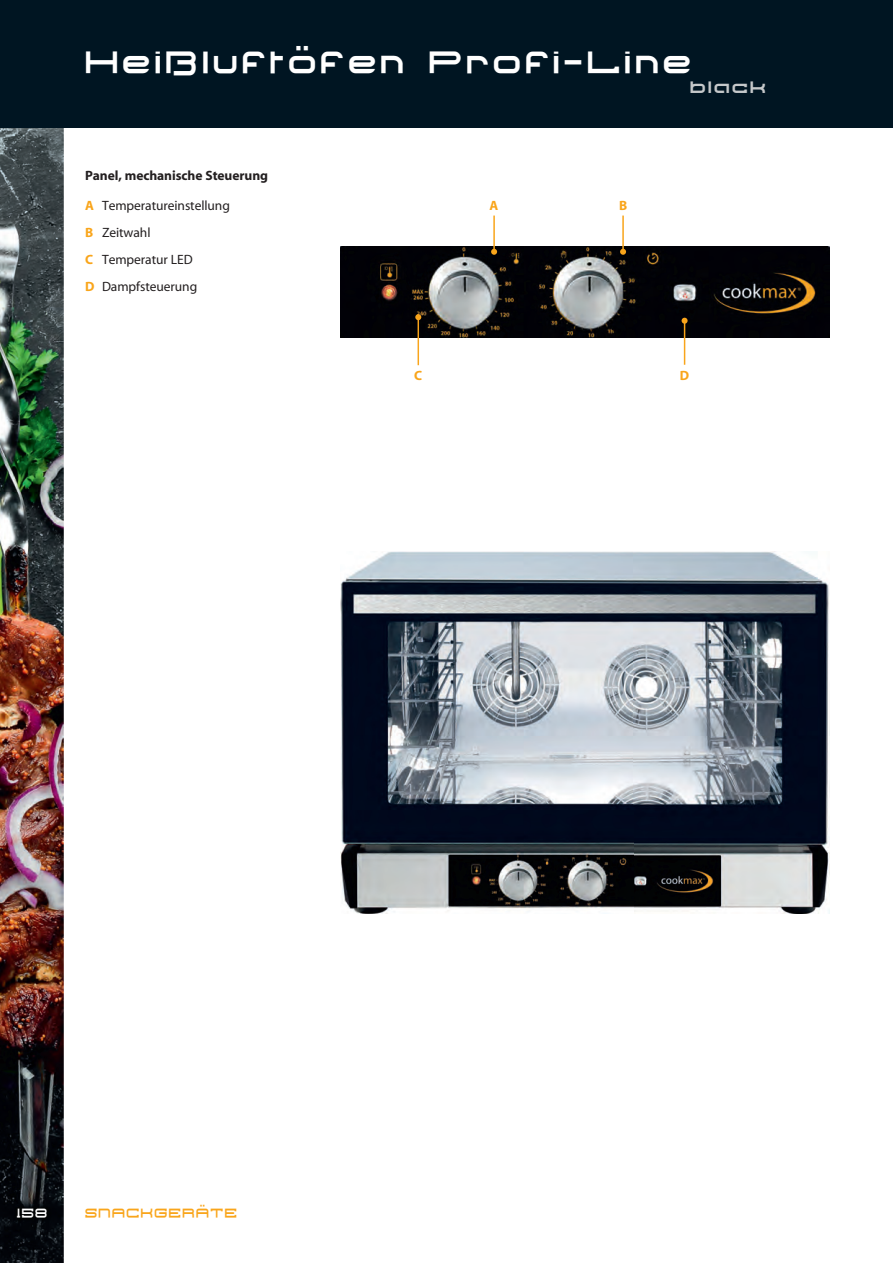
<style>
.page{position:relative;width:893px;height:1263px;background:#fff}
.page>*{position:absolute;margin:0;border:0;box-sizing:border-box;transform-origin:0 0}
.t1{font:48px "Troglodyte";letter-spacing:.1em;color:#fff;scale:.95 1}
.t2{font:19.8px "Troglodyte";letter-spacing:.1em;color:#f9a51b;scale:.83 1}
.t3{font:19.8px "Troglodyte";color:#fff;scale:.83 1}
.t4{font:700 13.5px/29.5px "Myriad";letter-spacing:-.005em;color:#231f20}
.t5{font:13.5px/27.2px "Myriad";letter-spacing:-.005em;color:#231f20}
.t6{font:700 13.5px "Myriad";color:#f9a51b}
.s1{color:#f9a51b}
.s2{font-weight:400}
.s3{font-weight:700;color:#f9a51b}
</style>
<div class="page">
<img style="left:0;top:128px;width:64px;height:1135px">
<div style="left:0;top:0;width:893px;height:128px;background:#001522"></div>
<img style="left:13px;top:1205px;width:38px;height:17px">
<img style="left:340px;top:552px;width:489px;height:361px">
<img style="left:340px;top:246px;width:489px;height:92px">
<hr style="left:493px;top:216px;width:2px;height:36px;background:#f9a51b">
<svg style="left:491px;top:249px;width:6px;height:6px"></svg>
<hr style="left:418px;top:317px;width:1px;height:48px;background:#f9a51b">
<svg style="left:415px;top:314px;width:6px;height:6px"></svg>
<hr style="left:684px;top:321px;width:1px;height:44px;background:#f9a51b">
<svg style="left:682px;top:318px;width:6px;height:6px"></svg>
<hr style="left:622px;top:216px;width:2px;height:36px;background:#f9a51b">
<svg style="left:620px;top:249px;width:6px;height:6px"></svg>
<h1 class="t1" style="left:85px;top:38px;width:718px">Heißluftöfen Profi-Line<sub>black</sub></h1>
<p class="t4" style="left:85px;top:161px;width:185px">Panel, mechanische Steuerung<br><span class="s1">A</span> <span class="s2">Temperatureinstellung</span></p>
<p class="t5" style="left:85px;top:219px;width:114px"><span class="s3">B</span> Zeitwahl<br><span class="s3">C</span> Temperatur LED<br><span class="s3">D</span> Dampfsteuerung</p>
<p class="t6" style="left:490px;top:198px;width:10px">A</p>
<p class="t6" style="left:619px;top:198px;width:10px">B</p>
<p class="t6" style="left:414px;top:369px;width:10px">C</p>
<p class="t6" style="left:680px;top:369px;width:11px">D</p>
<h2 class="t3" style="left:17px;top:1203px;width:38px">158</h2>
<h2 class="t2" style="left:85px;top:1203px;width:184px">SNACKGERÄTE</h2>
</div>
